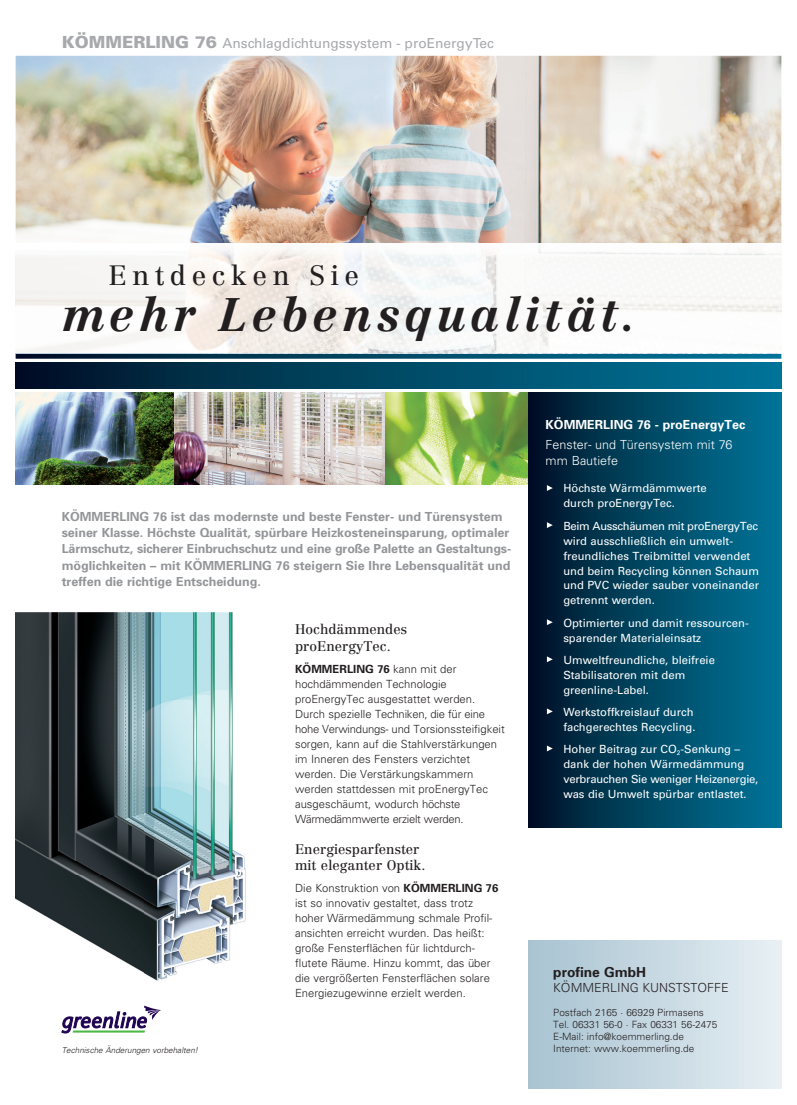
<style>
.page{position:relative;width:797px;height:1105px;background:#fff}
.page>*{position:absolute;margin:0;border:0;box-sizing:border-box;transform-origin:0 0}
.t1{font:italic 700 46.25px "Centennial LT Std";letter-spacing:.1em;color:#231f20}
.t2{font:27.5px "Centennial LT Std";letter-spacing:.2em;color:#231f20}
.t3{font:13.75px/16.2px "Centennial LT Std";color:#231f20}
.t4{font:13.75px "Univers";color:#a8a9ad}
.t5{font:700 13.75px "Univers";color:#231f20}
.t6{font:700 12.5px/16.2px "Univers";color:#939598}
.t7{font:300 12.5px/16.2px "Univers";color:#fff}
.t8{font:700 12.5px "Univers";color:#fff}
.t9{font:300 12.5px "Univers";color:#231f20}
.t10{font:300 11.25px/15px "Univers";color:#231f20}
.t11{font:11.25px/15px "Univers";color:#fff}
.t12{font:300 10px/12px "Univers";color:#231f20}
.t13{font:italic 300 8.12px "Univers";color:#231f20}
.s1{font-weight:900;font-size:16.75px}
.s2{font-weight:700}
</style>
<div class="page">
<img style="left:16px;top:56px;width:765px;height:187px">
<img style="left:173px;top:392px;width:212px;height:92px">
<img style="left:16px;top:392px;width:157px;height:92px">
<svg style="left:385px;top:392px;width:143px;height:92px;background:#98bd61"></svg>
<div style="left:528px;top:941px;width:253px;height:147px;background:linear-gradient(to right,#a7c2d1,#e7eff4)"></div>
<svg style="left:16px;top:354px;width:765px;height:5px;background:#0e516c"></svg>
<div style="left:16px;top:362px;width:765px;height:27px;background:linear-gradient(to right,#00152a,#00789d)"></div>
<div style="left:528px;top:392px;width:253px;height:435px;background:linear-gradient(to right,#00142a,#00789c)"></div>
<svg style="left:547px;top:485px;width:6px;height:6px"></svg>
<svg style="left:547px;top:522px;width:6px;height:6px"></svg>
<svg style="left:547px;top:619px;width:6px;height:6px"></svg>
<svg style="left:547px;top:656px;width:6px;height:6px"></svg>
<svg style="left:547px;top:708px;width:6px;height:6px"></svg>
<svg style="left:547px;top:745px;width:6px;height:6px"></svg>
<img style="left:16px;top:613px;width:230px;height:368px">
<svg style="left:62px;top:1005px;width:99px;height:28px"></svg>
<img style="left:16px;top:248px;width:765px;height:106px">
<p class="t4" style="left:62px;top:35px;width:434px"><span class="s1">KÖMMERLING 76</span> Anschlagdichtungssystem - proEnergyTec</p>
<h2 class="t2" style="left:108px;top:259px;width:252px">Entdecken Sie</h2>
<h1 class="t1" style="left:62px;top:286px;width:576px">mehr Lebensqualität.</h1>
<p class="t6" style="left:62px;top:508px;width:451px">KÖMMERLING 76 ist das modernste und beste Fenster- und Türensystem seiner Klasse. Höchste Qualität, spürbare Heizkosteneinsparung, optimaler Lärmschutz, sicherer Einbruchschutz und eine große Palette an Gestaltungs&shy;möglichkeiten – mit KÖMMERLING 76 steigern Sie Ihre Lebensqualität und treffen die richtige Entscheidung.</p>
<p class="t13" style="left:62px;top:1046px;width:138px">Technische Änderungen vorbehalten!</p>
<p class="t3" style="left:295px;top:621px;width:114px">Hochdämmendes proEnergyTec.</p>
<p class="t10" style="left:295px;top:661px;width:211px"><span class="s2">KÖMMERLING 76</span> kann mit der<br>hoch dämmenden Tech nologie proEnergyTec ausgestattet werden.<br>Durch spezielle Techniken, die fü r eine hohe Verwindungs- und Torsionssteifigkeit sorgen, kann auf die Stahlverstä rkungen im Inneren des Fensters verzichtet werden. Die Verstä r kungs kammern werden stattdessen mit proEnergyTec ausgeschä umt, wodurch hö chste<br>Wä rmedä mmwerte erzielt werden.</p>
<p class="t3" style="left:295px;top:841px;width:132px">Energiesparfenster mit eleganter Optik.</p>
<p class="t10" style="left:295px;top:880px;width:205px">Die Konstruktion von <span class="s2">KÖMMERLING 76 </span>ist so innovativ gestaltet, dass trotz hoher Wärmedämmung schmale Profil&shy;ansichten erreicht wurden. Das heißt: große Fenster flächen für lichtdurch&shy;flutete Räume. Hinzu kommt, das über die vergrößerten Fensterflächen solare Energiezugewinne erzielt werden.</p>
<p class="t8" style="left:545px;top:417px;width:201px">KÖMMERLING 76 - proEnergyTec</p>
<p class="t7" style="left:545px;top:436px;width:188px">Fenster- und Türensystem mit 76 mm Bautiefe</p>
<p class="t11" style="left:563px;top:481px;width:145px">Höchste Wärmdämmwerte durch proEnergyTec.</p>
<p class="t11" style="left:563px;top:518px;width:197px">Beim Ausschä umen mit proEnergyTec wird ausschließlich ein umwelt&shy;freundliches Treibmittel verwendet und beim Recycling kö nnen Schaum und PVC wieder sauber voneinander getrennt werden.</p>
<p class="t11" style="left:563px;top:615px;width:187px">Optimierter und damit ressourcen&shy;sparender Materialeinsatz</p>
<p class="t11" style="left:563px;top:652px;width:153px">Umweltfreundliche, bleifreie<br>Stabilisatoren mit dem greenline-Label.</p>
<p class="t11" style="left:563px;top:704px;width:134px">Werkstoffkreislauf durch fachgerechtes Recycling.</p>
<p class="t11" style="left:563px;top:741px;width:197px">Hoher Beitrag zur CO<sub>2</sub>-Senkung – dank der hohen Wä rmedä mmung verbrauchen Sie weniger Heiz energie, was die Umwelt spü rbar entlastet.</p>
<p class="t5" style="left:553px;top:963px;width:94px">profine GmbH</p>
<p class="t9" style="left:553px;top:980px;width:177px">KÖMMERLING KUNSTSTOFFE</p>
<p class="t12" style="left:553px;top:1006px;width:166px">Postfach 2165 · 66929 Pirmasens<br>Tel. 06331 56-0 · Fax 06331 56-2475<br>E-Mail: info@koemmerling.de<br>Internet: www.koemmerling.de</p>
</div>
